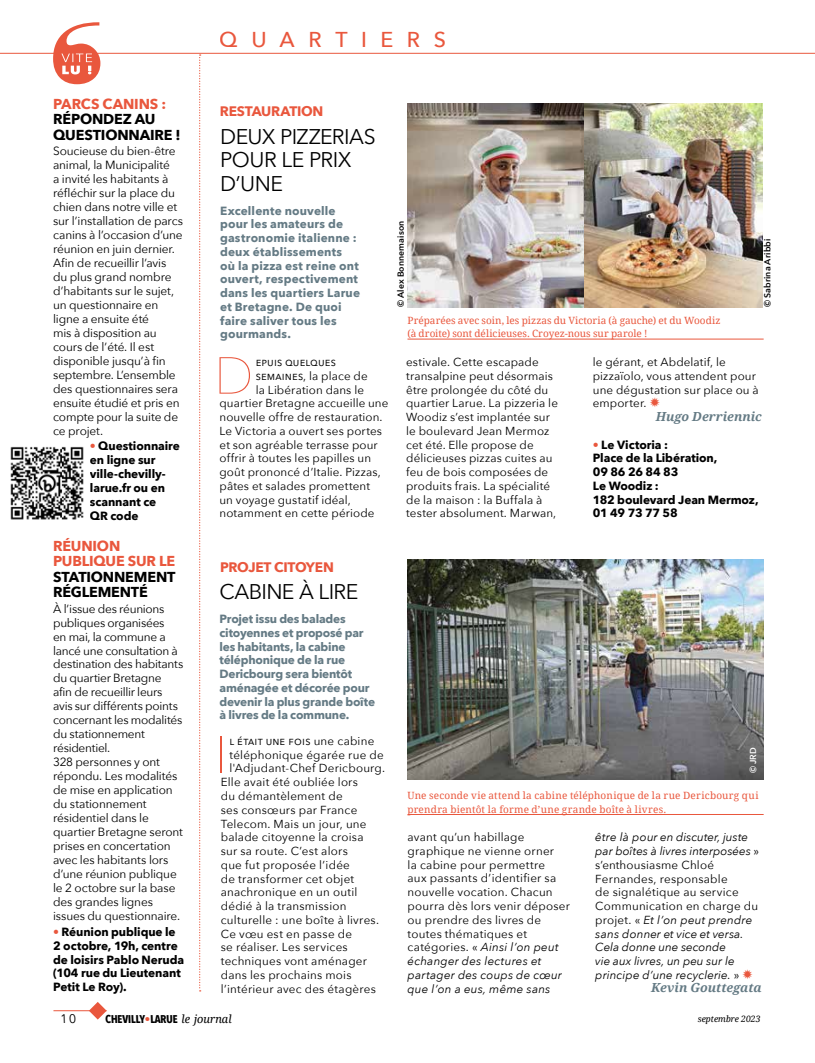
<style>
.page{position:relative;width:815px;height:1063px;background:#fff}
.page>*{position:absolute;margin:0;border:0;box-sizing:border-box;transform-origin:0 0}
.t1{font:200 51.5px "Avenir Next";color:#e9573d}
.t2{font:500 21.5px "Avenir Next";letter-spacing:.63em;color:#e9573d}
.t3{font:21.25px/23.8px "Avenir Next";letter-spacing:-.03em;color:#000}
.t4{font:700 14.38px/15.2px "Avenir Next";letter-spacing:-.015em;color:#000}
.t5{font:700 14.38px/15.2px "Avenir Next";letter-spacing:-.015em;color:#e9573d}
.t6{font:700 13.75px "Avenir Next";letter-spacing:-.025em;color:#e9573d}
.t7{font:italic 700 12.5px "Droid Serif";letter-spacing:-.005em;color:#647a84}
.t8{font:12.5px "Avenir Next";color:#000}
.t9{font:11.88px/14px "Avenir Next";letter-spacing:-.015em;color:#000}
.t10{font:700 11.88px/14px "Avenir Next";letter-spacing:-.005em;color:#000}
.t11{font:700 11.88px/13.8px "Avenir Next";letter-spacing:.01em;color:#647a84}
.t12{font:700 11.88px/13.8px "Avenir Next";letter-spacing:-.015em;color:#647a84}
.t13{font:11.62px/13.8px "Avenir Next";letter-spacing:.015em;color:#000}
.t14{font:italic 11.62px/13.8px "Avenir Next";color:#000}
.t15{font:700 11.25px "Avenir Next Condensed";color:#000}
.t16{font:10px/13.1px "Droid Serif";letter-spacing:.01em;color:#e9573d}
.t17{font:600 8.75px "Avenir Next";letter-spacing:.015em;color:#000}
.t18{font:italic 8.75px "Droid Serif";letter-spacing:-.01em;color:#000}
.t19{font:600 8.75px "Avenir Next";color:#fff}
.s1{color:#e9573d}
.s2{font-style:italic}
.s3{font-style:normal}
.s4{font-family:"Droid Serif";font-weight:400;font-style:italic}
</style>
<div class="page">
<img style="left:407px;top:104px;width:178px;height:203px">
<img style="left:585px;top:104px;width:177px;height:203px">
<hr style="left:0;top:53px;width:815px;height:1px;background:#e9573d">
<svg style="left:199px;top:54px;width:2px;height:938px"></svg>
<svg style="left:53px;top:22px;width:47px;height:62px"></svg>
<hr style="left:407px;top:814px;width:357px;height:1px;background:#e9573d">
<img style="left:408px;top:560px;width:356px;height:220px">
<hr style="left:53px;top:1011px;width:54px;height:1px;background:#e9573d">
<svg style="left:89px;top:1002px;width:18px;height:18px"></svg>
<img style="left:10px;top:446px;width:74px;height:74px">
<hr style="left:407px;top:339px;width:357px;height:1px;background:#e9573d">
<p class="t5" style="left:53px;top:96px;width:114px">PARCS CANINS :</p>
<p class="t4" style="left:53px;top:112px;width:129px">RÉPONDEZ AU<br>QUESTIONNAIRE !</p>
<p class="t9" style="left:53px;top:144px;width:131px">Soucieuse du bien-être animal, la Municipalité<br>a invité les habitants à réfléchir sur la place du chien dans notre ville et sur l’installation de parcs canins à l’occasion d’une réunion en juin dernier.<br>Afin de recueillir l’avis du plus grand nombre d’habitants sur le sujet, un questionnaire en ligne a ensuite été<br>mis à disposition au cours de l’été. Il est disponible jusqu’à fin septembre. L’ensemble des questionnaires sera ensuite étudié et pris en compte pour la suite de ce projet.</p>
<p class="t10" style="left:90px;top:439px;width:92px"><span class="s1">•</span> Questionnaire en ligne sur ville-chevilly&shy;larue.fr ou en scannant ce<br>QR code</p>
<p class="t5" style="left:53px;top:538px;width:123px">RÉUNION<br>PUBLIQUE SUR LE</p>
<p class="t4" style="left:53px;top:569px;width:124px">STATIONNEMENT<br>RÉGLEMENTÉ</p>
<p class="t9" style="left:53px;top:601px;width:132px">À l’issue des réunions publiques organisées<br>en mai, la commune a lancé une consultation à destination des habitants du quartier Bretagne afin de recueillir leurs avis sur différents points concernant les modalités du stationnement résidentiel.<br>328 personnes y ont répondu. Les modalités de mise en application du stationnement résidentiel dans le quartier Bretagne seront prises en concertation avec les habitants lors d’une réunion publique le 2 octobre sur la base des grandes lignes issues du questionnaire.</p>
<p class="t10" style="left:53px;top:924px;width:133px"><span class="s1">•</span> Réunion publique le<br>2 octobre, 19h, centre de loisirs Pablo Neruda (104 rue du Lieutenant<br>Petit Le Roy).</p>
<h2 class="t2" style="left:220px;top:21px;width:228px">QUARTIERS</h2>
<p class="t6" style="left:220px;top:100px;width:105px">RESTAURATION</p>
<h3 class="t3" style="left:220px;top:123px;width:157px">DEUX PIZZERIAS<br>POUR LE PRIX<br>D’UNE</h3>
<p class="t11" style="left:220px;top:204px;width:142px">Excellente nouvelle pour les amateurs de gastronomie italienne : deux établissements<br>où la pizza est reine ont ouvert, respectivement dans les quartiers Larue et Bretagne. De quoi faire saliver tous les gourmands.</p>
<h1 class="t1" style="left:214px;top:332px;width:41px">D</h1>
<p class="t13" style="left:256px;top:355px;width:82px">epuis quelques</p>
<p class="t13" style="left:256px;top:369px;width:113px">semaines, la place de</p>
<p class="t13" style="left:256px;top:382px;width:110px">la Libération dans le</p>
<p class="t13" style="left:220px;top:396px;width:170px">quartier Bretagne accueille une</p>
<p class="t13" style="left:220px;top:410px;width:165px">nouvelle offre de restauration.</p>
<p class="t13" style="left:220px;top:424px;width:164px">Le Victoria a ouvert ses portes</p>
<p class="t13" style="left:220px;top:437px;width:160px">et son agréable terrasse pour</p>
<p class="t13" style="left:220px;top:451px;width:153px">offrir à toutes les papilles un</p>
<p class="t13" style="left:220px;top:465px;width:163px">goût prononcé d’Italie. Pizzas,</p>
<p class="t13" style="left:220px;top:479px;width:152px">pâtes et salades promettent</p>
<p class="t13" style="left:220px;top:492px;width:133px">un voyage gustatif idéal,</p>
<p class="t13" style="left:220px;top:506px;width:157px">notamment en cette période</p>
<p class="t17" style="left:393px;top:307px;width:88px;rotate:-90deg">© Alex Bonnemaison</p>
<p class="t16" style="left:407px;top:314px;width:315px">Préparées avec soin, les pizzas du Victoria (à gauche) et du Woodiz (à droite) sont délicieuses. Croyez-nous sur parole !</p>
<p class="t17" style="left:760px;top:307px;width:70px;rotate:-90deg">© Sabrina Aribbi</p>
<p class="t13" style="left:406px;top:355px;width:153px">estivale. Cette escapade transalpine peut désormais être prolongée du côté du quartier Larue. La pizzeria le<br>Woodiz s’est implantée sur le boulevard Jean Mermoz cet été. Elle propose de délicieuses pizzas cuites au feu de bois composées de produits frais. La spécialité de la maison : la Buffala à tester absolument. Marwan,</p>
<p class="t13" style="left:593px;top:355px;width:167px">le gérant, et Abdelatif, le pizzaïolo, vous attendent pour une dégustation sur place ou à emporter. <span class="s1">✹</span></p>
<p class="t7" style="left:656px;top:408px;width:107px">Hugo Derriennic</p>
<p class="t10" style="left:593px;top:437px;width:167px"><span class="s1">•</span> Le Victoria :<br>Place de la Libération,<br>09 86 26 84 83<br>Le Woodiz :<br>182 boulevard Jean Mermoz,<br>01 49 73 77 58</p>
<p class="t6" style="left:220px;top:556px;width:115px">PROJET CITOYEN</p>
<h3 class="t3" style="left:220px;top:578px;width:140px">CABINE À LIRE</h3>
<p class="t12" style="left:220px;top:612px;width:157px">Projet issu des balades citoyennes et proposé par les habitants, la cabine téléphonique de la rue<br>Dericbourg sera bientôt aménagée et décorée pour devenir la plus grande boîte à livres de la commune.</p>
<h1 class="t1" style="left:215px;top:711px;width:14px">I</h1>
<p class="t13" style="left:229px;top:734px;width:146px">l était une fois une cabine</p>
<p class="t13" style="left:229px;top:747px;width:156px">téléphonique égarée rue de</p>
<p class="t13" style="left:229px;top:761px;width:157px">l'Adjudant-Chef Dericbourg.</p>
<p class="t13" style="left:221px;top:775px;width:139px">Elle avait été oubliée lors</p>
<p class="t13" style="left:221px;top:789px;width:123px">du démantèlement de</p>
<p class="t13" style="left:221px;top:802px;width:138px">ses consœurs par France</p>
<p class="t13" style="left:221px;top:816px;width:147px">Telecom. Mais un jour, une</p>
<p class="t13" style="left:221px;top:830px;width:144px">balade citoyenne la croisa</p>
<p class="t13" style="left:221px;top:844px;width:129px">sur sa route. C’est alors</p>
<p class="t13" style="left:221px;top:857px;width:131px">que fut proposée l’idée</p>
<p class="t13" style="left:221px;top:871px;width:135px">de transformer cet objet</p>
<p class="t13" style="left:221px;top:885px;width:138px">anachronique en un outil</p>
<p class="t13" style="left:221px;top:899px;width:127px">dédié à la transmission</p>
<p class="t13" style="left:221px;top:912px;width:160px">culturelle : une boîte à livres.</p>
<p class="t13" style="left:221px;top:926px;width:133px">Ce vœu est en passe de</p>
<p class="t13" style="left:221px;top:940px;width:128px">se réaliser. Les services</p>
<p class="t13" style="left:221px;top:954px;width:148px">techniques vont aménager</p>
<p class="t13" style="left:221px;top:967px;width:132px">dans les prochains mois</p>
<p class="t13" style="left:221px;top:981px;width:157px">l’intérieur avec des étagères</p>
<p class="t19" style="left:746px;top:773px;width:27px;rotate:-90deg">© JRD</p>
<p class="t16" style="left:407px;top:789px;width:353px">Une seconde vie attend la cabine téléphonique de la rue Dericbourg qui prendra bientôt la forme d’une grande boîte à livres.</p>
<p class="t13" style="left:408px;top:830px;width:164px">avant qu’un habillage graphique ne vienne orner<br>la cabine pour permettre<br>aux passants d’identifier sa nouvelle vocation. Chacun pourra dès lors venir déposer ou prendre des livres de toutes thématiques et catégories. « <span class="s2">Ainsi l’on peut échanger des lectures et partager des coups de cœur que l’on a eus, même sans</span></p>
<p class="t14" style="left:595px;top:830px;width:165px">être là pour en discuter, juste par boîtes à livres interposées <span class="s3">» s’enthousiasme Chloé<br>Fernandes, responsable<br>de signalétique au service<br>Communication en charge du projet. «</span> Et l’on peut prendre sans donner et vice et versa.<br>Cela donne une seconde<br>vie aux livres, un peu sur le principe d’une recyclerie. <span class="s3">»</span> <span class="s1">✹</span></p>
<p class="t7" style="left:651px;top:979px;width:112px">Kevin Gouttegata</p>
<p class="t8" style="left:61px;top:1008px;width:18px">10</p>
<p class="t15" style="left:106px;top:1012px;width:128px">CHEVILLY<span class="s1">•</span>LARUE <span class="s4">le journal</span></p>
<p class="t18" style="left:698px;top:1013px;width:64px">septembre 2023</p>
</div>
